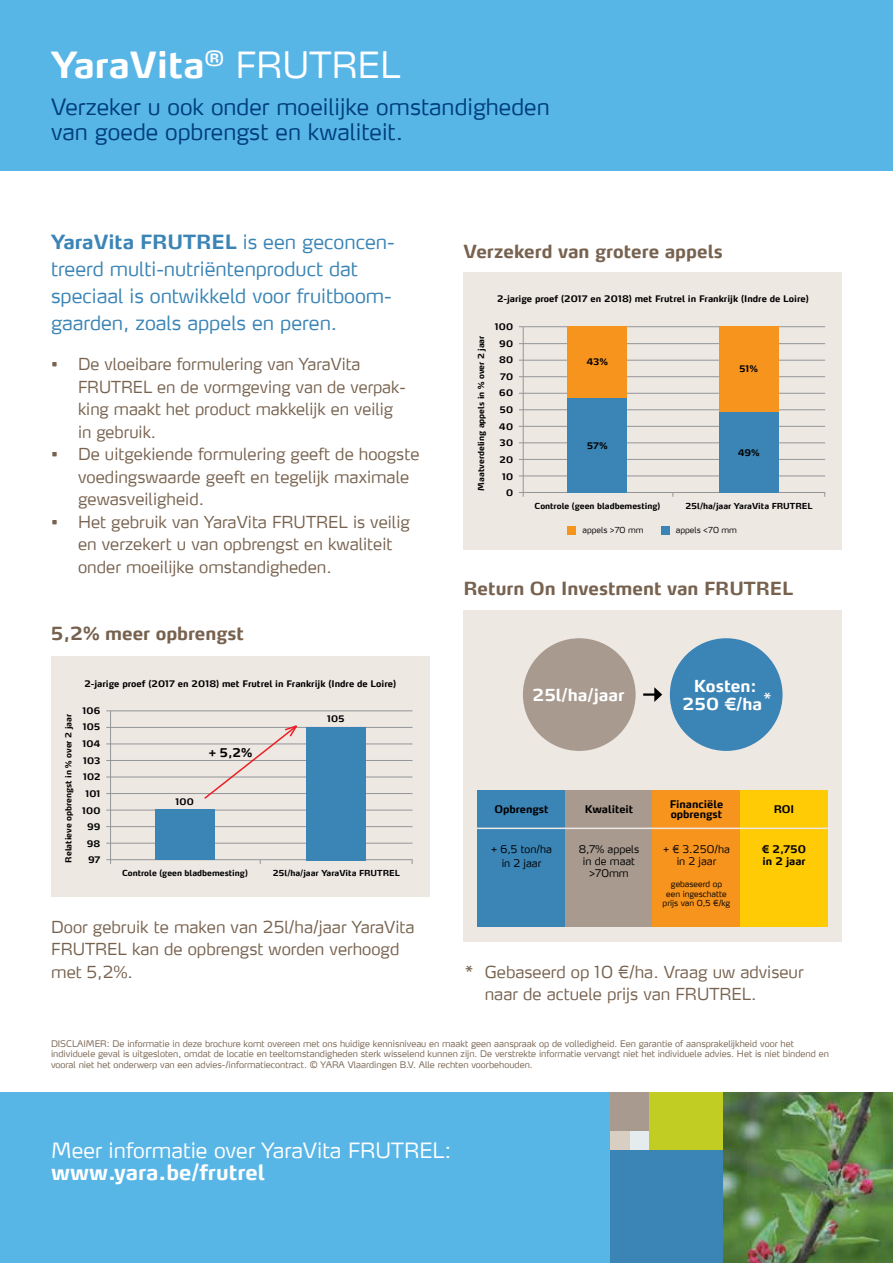
<style>
.page{position:relative;width:893px;height:1263px;background:#fff}
.page>*{position:absolute;margin:0;border:0;box-sizing:border-box;transform-origin:0 0}
.t1{font:700 36px "Yara Max LF";color:#fff}
.t2{font:300 22.5px/25.5px "Yara Max LF";color:#003e7e}
.t3{font:300 21px "Yara Max LF";color:#fff}
.t4{font:700 21px "Yara Max LF";color:#fff}
.t5{font:300 19.5px/27px "Yara Max LF";color:#3a84b6}
.t6{font:700 18px "Yara Max LF";color:#77624f}
.t7{font:300 16.5px/22.5px "Yara Max LF";color:#77624f}
.t8{font:700 16.5px/18px "Yara Max LF";color:#fff;text-align:center}
.t9{font:700 12px "Yara Max LF";color:#000}
.t10{font:300 10.5px/12px "Yara Max LF";color:#000;text-align:center}
.t11{font:700 10.5px/10.5px "Yara Max LF";color:#000}
.t12{font:300 9px/10.5px "Yara Max LF";color:#77624f}
.t13{font:700 9px "Yara Max LF";letter-spacing:.005em;color:#000}
.t14{font:700 8.25px "Yara Max LF";color:#000}
.t15{font:300 8.25px/9.8px "Yara Max LF";color:#000;text-align:center}
.s1{font-weight:300}
.s2{font-weight:700}
</style>
<div class="page">
<div style="left:0;top:0;width:893px;height:170px;background:#58b6e7"></div>
<div style="left:0;top:1093px;width:651px;height:170px;background:#58b6e7"></div>
<img style="left:723px;top:1093px;width:170px;height:170px">
<div style="left:648px;top:1093px;width:75px;height:57px;background:#c2cd23"></div>
<div style="left:629px;top:1131px;width:19px;height:19px;background:#e4eced"></div>
<div style="left:610px;top:1131px;width:19px;height:19px;background:#d8cec2"></div>
<div style="left:610px;top:1093px;width:38px;height:38px;background:#a89a8f"></div>
<div style="left:610px;top:1150px;width:113px;height:113px;background:#3a84b6"></div>
<div style="left:51px;top:656px;width:379px;height:240px;background:#eee8e3"></div>
<hr style="left:106px;top:710px;width:306px;height:1px;background:#939598">
<hr style="left:106px;top:727px;width:306px;height:1px;background:#939598">
<hr style="left:106px;top:743px;width:306px;height:1px;background:#939598">
<hr style="left:106px;top:760px;width:306px;height:1px;background:#939598">
<hr style="left:106px;top:777px;width:306px;height:1px;background:#939598">
<hr style="left:106px;top:793px;width:306px;height:1px;background:#939598">
<hr style="left:106px;top:810px;width:306px;height:1px;background:#939598">
<hr style="left:106px;top:826px;width:306px;height:1px;background:#939598">
<hr style="left:106px;top:843px;width:306px;height:1px;background:#939598">
<hr style="left:106px;top:859px;width:306px;height:1px;background:#939598">
<div style="left:306px;top:727px;width:60px;height:133px;background:#3a84b6"></div>
<div style="left:155px;top:810px;width:59px;height:50px;background:#3a84b6"></div>
<hr style="left:110px;top:711px;width:1px;height:153px;background:#939598">
<svg style="left:203px;top:725px;width:97px;height:74px"></svg>
<div style="left:463px;top:610px;width:379px;height:332px;background:#eee8e3"></div>
<div style="left:478px;top:790px;width:87px;height:38px;background:#3a84b6"></div>
<div style="left:478px;top:828px;width:87px;height:99px;background:#3a84b6"></div>
<div style="left:565px;top:790px;width:88px;height:38px;background:#a89a8f"></div>
<div style="left:565px;top:828px;width:88px;height:99px;background:#a89a8f"></div>
<div style="left:653px;top:790px;width:87px;height:38px;background:#f7941e"></div>
<div style="left:653px;top:828px;width:87px;height:99px;background:#f7941e"></div>
<div style="left:740px;top:790px;width:88px;height:38px;background:#ffcb05"></div>
<div style="left:740px;top:828px;width:88px;height:99px;background:#ffcb05"></div>
<div style="left:523px;top:638px;width:113px;height:113px;background:#a89a8f;border-radius:50%"></div>
<div style="left:670px;top:638px;width:112px;height:113px;background:#3a84b6;border-radius:50%"></div>
<svg style="left:643px;top:687px;width:19px;height:15px"></svg>
<hr style="left:470px;top:827px;width:368px;height:2px;background:#eee8e3">
<div style="left:463px;top:273px;width:379px;height:277px;background:#eee8e3"></div>
<hr style="left:519px;top:343px;width:306px;height:1px;background:#939598">
<hr style="left:519px;top:326px;width:306px;height:1px;background:#939598">
<hr style="left:519px;top:360px;width:306px;height:1px;background:#939598">
<hr style="left:519px;top:376px;width:306px;height:1px;background:#939598">
<hr style="left:519px;top:393px;width:306px;height:1px;background:#939598">
<hr style="left:519px;top:409px;width:306px;height:1px;background:#939598">
<hr style="left:519px;top:426px;width:306px;height:1px;background:#939598">
<hr style="left:519px;top:442px;width:306px;height:1px;background:#939598">
<hr style="left:519px;top:459px;width:306px;height:1px;background:#939598">
<hr style="left:519px;top:476px;width:306px;height:1px;background:#939598">
<hr style="left:519px;top:492px;width:306px;height:1px;background:#939598">
<div style="left:719px;top:412px;width:59px;height:81px;background:#3a84b6"></div>
<div style="left:567px;top:398px;width:60px;height:95px;background:#3a84b6"></div>
<div style="left:567px;top:326px;width:60px;height:72px;background:#f7941e"></div>
<div style="left:719px;top:326px;width:59px;height:86px;background:#f7941e"></div>
<hr style="left:523px;top:327px;width:1px;height:170px;background:#939598">
<div style="left:567px;top:526px;width:9px;height:9px;background:#f7941e"></div>
<div style="left:661px;top:526px;width:8px;height:9px;background:#3a84b6"></div>
<h1 class="t1" style="left:51px;top:42px;width:351px">YaraVita<sup>®</sup> <span class="s1">FRUTREL</span></h1>
<h2 class="t2" style="left:51px;top:93px;width:500px">Verzeker u ook onder moeilijke omstandigheden van goede opbrengst en kwaliteit.</h2>
<p class="t5" style="left:51px;top:228px;width:345px"><span class="s2">YaraVita FRUTREL</span> is een geconcen&shy;treerd multi-nutriëntenproduct dat speciaal is ontwikkeld voor fruitboom&shy;gaarden, zoals appels en peren.</p>
<p class="t7" style="left:78px;top:352px;width:329px;text-indent:-27px">• De vloeibare formulering van YaraVita FRUTREL en de vormgeving van de verpak&shy;king maakt het product makkelijk en veilig in gebruik.</p>
<p class="t7" style="left:78px;top:442px;width:343px;text-indent:-27px">• De uitgekiende formulering geeft de hoogste voedingswaarde geeft en tegelijk maximale gewasveiligheid.</p>
<p class="t7" style="left:78px;top:510px;width:333px;text-indent:-27px">• Het gebruik van YaraVita FRUTREL is veilig en verzekert u van opbrengst en kwaliteit onder moeilijke omstandigheden.</p>
<p class="t6" style="left:51px;top:622px;width:194px">5,2% meer opbrengst</p>
<p class="t14" style="left:63px;top:863px;width:150px;rotate:-90deg">Relatieve opbrengst in % over 2 jaar</p>
<p class="t13" style="left:84px;top:677px;width:313px">2-jarige proef (2017 en 2018) met Frutrel in Frankrijk (Indre de Loire)</p>
<p class="t13" style="left:83px;top:705px;width:19px">106</p>
<p class="t13" style="left:83px;top:721px;width:19px">105</p>
<p class="t13" style="left:82px;top:738px;width:20px">104</p>
<p class="t13" style="left:83px;top:755px;width:19px">103</p>
<p class="t13" style="left:83px;top:771px;width:19px">102</p>
<p class="t13" style="left:85px;top:788px;width:17px">101</p>
<p class="t13" style="left:82px;top:805px;width:20px">100</p>
<p class="t13" style="left:87px;top:821px;width:15px">99</p>
<p class="t13" style="left:87px;top:838px;width:15px">98</p>
<p class="t13" style="left:88px;top:854px;width:14px">97</p>
<p class="t13" style="left:175px;top:796px;width:20px">100</p>
<p class="t9" style="left:209px;top:745px;width:45px">+ 5,2%</p>
<p class="t13" style="left:327px;top:713px;width:19px">105</p>
<p class="t14" style="left:122px;top:868px;width:127px">Controle (geen bladbemesting)</p>
<p class="t14" style="left:273px;top:868px;width:129px">25l/ha/jaar YaraVita FRUTREL</p>
<p class="t7" style="left:51px;top:915px;width:365px">Door gebruik te maken van 25l/ha/jaar YaraVita<br>FRUTREL kan de opbrengst worden verhoogd met 5,2%.</p>
<p class="t6" style="left:463px;top:240px;width:261px">Verzekerd van grotere appels</p>
<p class="t13" style="left:497px;top:293px;width:313px">2-jarige proef (2017 en 2018) met Frutrel in Frankrijk (Indre de Loire)</p>
<p class="t14" style="left:476px;top:491px;width:157px;rotate:-90deg">Maatverdeling appels in % over 2 jaar</p>
<p class="t13" style="left:495px;top:321px;width:20px">100</p>
<p class="t13" style="left:499px;top:338px;width:15px">90</p>
<p class="t13" style="left:499px;top:354px;width:15px">80</p>
<p class="t13" style="left:500px;top:371px;width:14px">70</p>
<p class="t13" style="left:499px;top:387px;width:15px">60</p>
<p class="t13" style="left:500px;top:404px;width:15px">50</p>
<p class="t13" style="left:499px;top:421px;width:16px">40</p>
<p class="t13" style="left:500px;top:437px;width:15px">30</p>
<p class="t13" style="left:499px;top:454px;width:15px">20</p>
<p class="t13" style="left:502px;top:471px;width:13px">10</p>
<p class="t13" style="left:506px;top:487px;width:9px">0</p>
<p class="t13" style="left:587px;top:356px;width:23px">43%</p>
<p class="t13" style="left:739px;top:363px;width:20px">51%</p>
<p class="t13" style="left:587px;top:440px;width:22px">57%</p>
<p class="t14" style="left:535px;top:500px;width:127px">Controle (geen bladbemesting)</p>
<p class="t13" style="left:738px;top:447px;width:23px">49%</p>
<p class="t14" style="left:685px;top:500px;width:129px">25l/ha/jaar YaraVita FRUTREL</p>
<p class="t15" style="left:583px;top:525px;width:63px">appels &gt;70 mm</p>
<p class="t15" style="left:676px;top:525px;width:63px">appels &lt;70 mm</p>
<p class="t6" style="left:463px;top:577px;width:331px">Return On Investment van FRUTREL</p>
<p class="t8" style="left:532px;top:685px;width:94px">25l/ha/jaar</p>
<p class="t8" style="left:682px;top:676px;width:92px">Kosten:<br>250 €/ha<sup>*</sup></p>
<p class="t11" style="left:494px;top:804px;width:55px">Opbrengst</p>
<p class="t10" style="left:491px;top:842px;width:62px;line-height:13.5px">+ 6,5 ton/ha in 2 jaar</p>
<p class="t11" style="left:585px;top:804px;width:50px">Kwaliteit</p>
<p class="t10" style="left:579px;top:843px;width:62px">8,7% appels in de maat &gt;70mm</p>
<p class="t11" style="left:670px;top:799px;width:55px">Financiële opbrengst</p>
<p class="t10" style="left:663px;top:843px;width:68px">+ € 3.250/ha in 2 jaar</p>
<p class="t15" style="left:663px;top:879px;width:69px">gebaseerd op<br>een ingeschatte prijs van 0,5 €/kg</p>
<p class="t11" style="left:774px;top:804px;width:22px">ROI</p>
<p class="t11" style="left:762px;top:843px;width:46px;line-height:12px">€ 2,750 in 2 jaar</p>
<p class="t7" style="left:485px;top:960px;width:320px;text-indent:-21px">* Gebaseerd op 10 €/ha. Vraag uw adviseur naar de actuele prijs van FRUTREL.</p>
<p class="t12" style="left:51px;top:1038px;width:779px">DISCLAIMER: De informatie in deze brochure komt overeen met ons huidige kennisniveau en maakt geen aanspraak op de volledigheid. Een garantie of aansprakelijkheid voor het individuele geval is uitgesloten, omdat de locatie en teeltomstandigheden sterk wisselend kunnen zijn. De verstrekte informatie vervangt niet het individuele advies. Het is niet bindend en vooral niet het onderwerp van een advies-/informatiecontract. © YARA Vlaardingen B.V. Alle rechten voorbehouden.</p>
<p class="t3" style="left:51px;top:1137px;width:402px">Meer informatie over YaraVita FRUTREL:</p>
<p class="t4" style="left:51px;top:1159px;width:216px">www.yara.be/frutrel</p>
</div>
